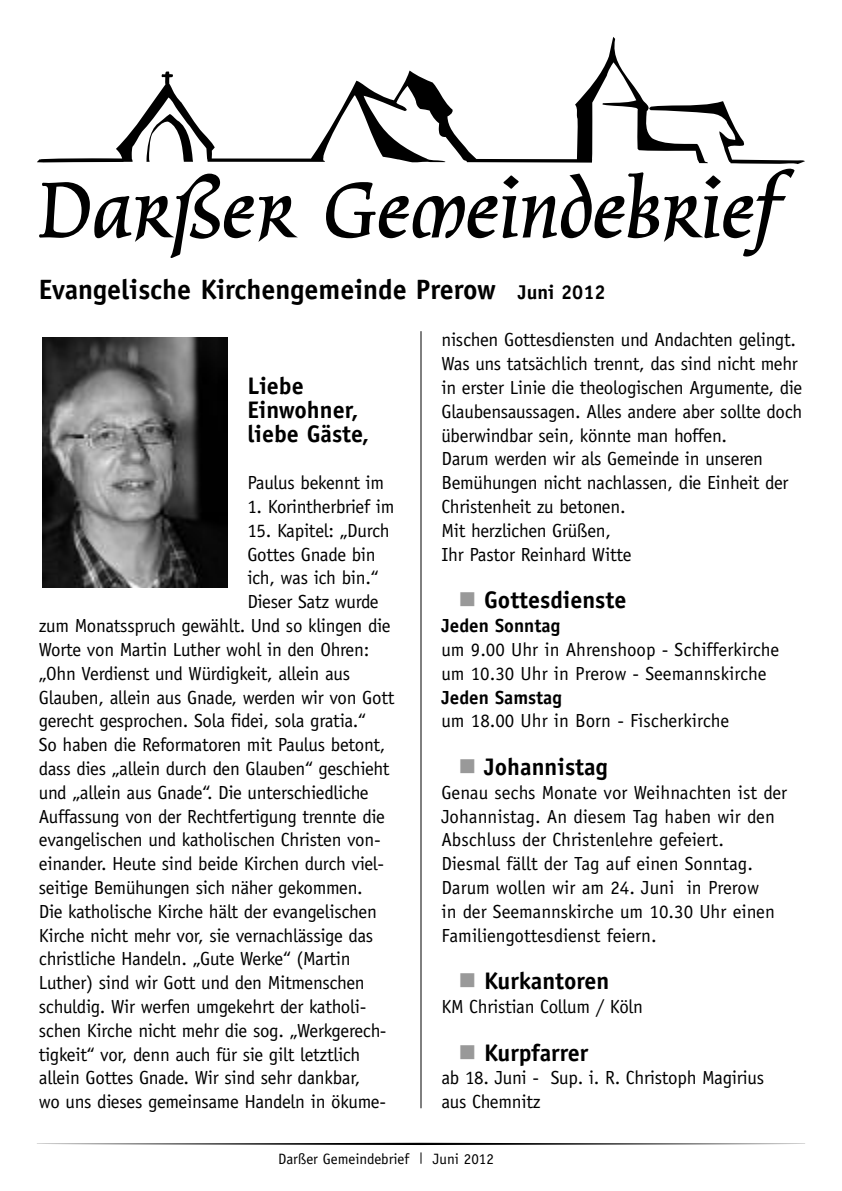
<style>
.page{position:relative;width:842px;height:1191px;background:#fff}
.page>*{position:absolute;margin:0;border:0;box-sizing:border-box;transform-origin:0 0}
.t1{font:700 28px "Officina Sans";color:#000}
.t2{font:700 24px/23.8px "Officina Sans";color:#000}
.t3{font:19px/23.8px "Officina Sans";letter-spacing:-.015em;color:#000}
.t4{font:700 19px "Officina Sans";color:#000}
.t5{font:15px "Officina Sans";color:#000}
.s1{font-size:20px}
.s2{color:#999}
</style>
<div class="page">
<hr style="left:421px;top:331px;width:1px;height:777px;background:#000">
<svg style="left:37px;top:37px;width:607px;height:126px"></svg>
<svg style="left:39px;top:174px;width:259px;height:84px"></svg>
<svg style="left:326px;top:101px;width:479px;height:156px"></svg>
<svg style="left:37px;top:1142px;width:768px;height:3px"></svg>
<img style="left:43px;top:337px;width:184px;height:250px">
<h1 class="t1" style="left:39px;top:279px;width:568px">Evangelische Kirchengemeinde Prerow <span class="s1">Juni 2012</span></h1>
<p class="t2" style="left:247px;top:376px;width:124px">Liebe<br>Einwohner, liebe Gäste,</p>
<p class="t3" style="left:247px;top:472px;width:138px">Paulus bekennt im</p>
<p class="t3" style="left:247px;top:496px;width:149px">1. Korintherbrief im</p>
<p class="t3" style="left:247px;top:520px;width:144px">15. Kapitel: „Durch</p>
<p class="t3" style="left:247px;top:544px;width:130px">Gottes Gnade bin</p>
<p class="t3" style="left:247px;top:567px;width:133px">ich, was ich bin.“</p>
<p class="t3" style="left:247px;top:591px;width:133px">Dieser Satz wurde</p>
<p class="t3" style="left:39px;top:615px;width:353px">zum Monatsspruch gewählt. Und so klingen die</p>
<p class="t3" style="left:39px;top:639px;width:332px">Worte von Martin Luther wohl in den Ohren:</p>
<p class="t3" style="left:39px;top:663px;width:313px">„Ohn Verdienst und Würdigkeit, allein aus</p>
<p class="t3" style="left:39px;top:686px;width:357px">Glauben, allein aus Gnade, werden wir von Gott</p>
<p class="t3" style="left:39px;top:710px;width:329px">gerecht gesprochen. Sola fidei, sola gratia.“</p>
<p class="t3" style="left:39px;top:734px;width:348px">So haben die Reformatoren mit Paulus betont,</p>
<p class="t3" style="left:39px;top:758px;width:352px">dass dies „allein durch den Glauben“ geschieht</p>
<p class="t3" style="left:39px;top:782px;width:331px">und „allein aus Gnade“. Die unterschiedliche</p>
<p class="t3" style="left:39px;top:805px;width:348px">Auffassung von der Rechtfertigung trennte die</p>
<p class="t3" style="left:39px;top:829px;width:343px">evangelischen und katholischen Christen von-</p>
<p class="t3" style="left:39px;top:853px;width:347px">einander. Heute sind beide Kirchen durch viel-</p>
<p class="t3" style="left:39px;top:877px;width:326px">seitige Bemühungen sich näher gekommen.</p>
<p class="t3" style="left:39px;top:901px;width:339px">Die katholische Kirche hält der evangelischen</p>
<p class="t3" style="left:39px;top:924px;width:336px">Kirche nicht mehr vor, sie vernachlässige das</p>
<p class="t3" style="left:39px;top:948px;width:313px">christliche Handeln. „Gute Werke“ (Martin</p>
<p class="t3" style="left:39px;top:972px;width:327px">Luther) sind wir Gott und den Mitmenschen</p>
<p class="t3" style="left:39px;top:996px;width:329px">schuldig. Wir werfen umgekehrt der katholi-</p>
<p class="t3" style="left:39px;top:1020px;width:349px">schen Kirche nicht mehr die sog. „Werkgerech-</p>
<p class="t3" style="left:39px;top:1043px;width:323px">tigkeit“ vor, denn auch für sie gilt letztlich</p>
<p class="t3" style="left:39px;top:1067px;width:323px">allein Gottes Gnade. Wir sind sehr dankbar,</p>
<p class="t3" style="left:39px;top:1091px;width:349px">wo uns dieses gemeinsame Handeln in ökume-</p>
<p class="t3" style="left:441px;top:329px;width:362px">nischen Gottesdiensten und Andachten gelingt.<br>Was uns tatsächlich trennt, das sind nicht mehr in erster Linie die theologischen Argumente, die Glaubensaussagen. Alles andere aber sollte doch überwindbar sein, könnte man hoffen.<br>Darum werden wir als Gemeinde in unseren Bemühungen nicht nachlassen, die Einheit der Christenheit zu betonen.<br>Mit herzlichen Grüßen,<br>Ihr Pastor Reinhard Witte</p>
<p class="t2" style="left:458px;top:590px;width:169px"><span class="s2">■</span> Gottesdienste</p>
<p class="t4" style="left:441px;top:618px;width:120px">Jeden Sonntag</p>
<p class="t3" style="left:441px;top:639px;width:339px">um 9.00 Uhr in Ahrenshoop - Schifferkirche um 10.30 Uhr in Prerow - Seemannskirche</p>
<p class="t4" style="left:441px;top:690px;width:122px">Jeden Samstag</p>
<p class="t3" style="left:441px;top:710px;width:289px">um 18.00 Uhr in Born - Fischerkirche</p>
<p class="t2" style="left:458px;top:757px;width:151px"><span class="s2">■</span> Johannistag</p>
<p class="t3" style="left:441px;top:782px;width:347px">Genau sechs Monate vor Weihnachten ist der Johannistag. An diesem Tag haben wir den Abschluss der Christenlehre gefeiert.<br>Diesmal fällt der Tag auf einen Sonntag.<br>Darum wollen wir am 24. Juni in Prerow<br>in der Seemannskirche um 10.30 Uhr einen Familiengottesdienst feiern.</p>
<p class="t2" style="left:458px;top:971px;width:153px"><span class="s2">■</span> Kurkantoren</p>
<p class="t3" style="left:441px;top:996px;width:203px">KM Christian Collum / Köln</p>
<p class="t2" style="left:458px;top:1042px;width:131px"><span class="s2">■</span> Kurpfarrer</p>
<p class="t3" style="left:441px;top:1067px;width:324px">ab 18. Juni - Sup. i. R. Christoph Magirius aus Chemnitz</p>
<p class="t5" style="left:278px;top:1153px;width:133px">Darßer Gemeindebrief</p>
<p class="t5" style="left:433px;top:1153px;width:62px">Juni 2012</p>
</div>
